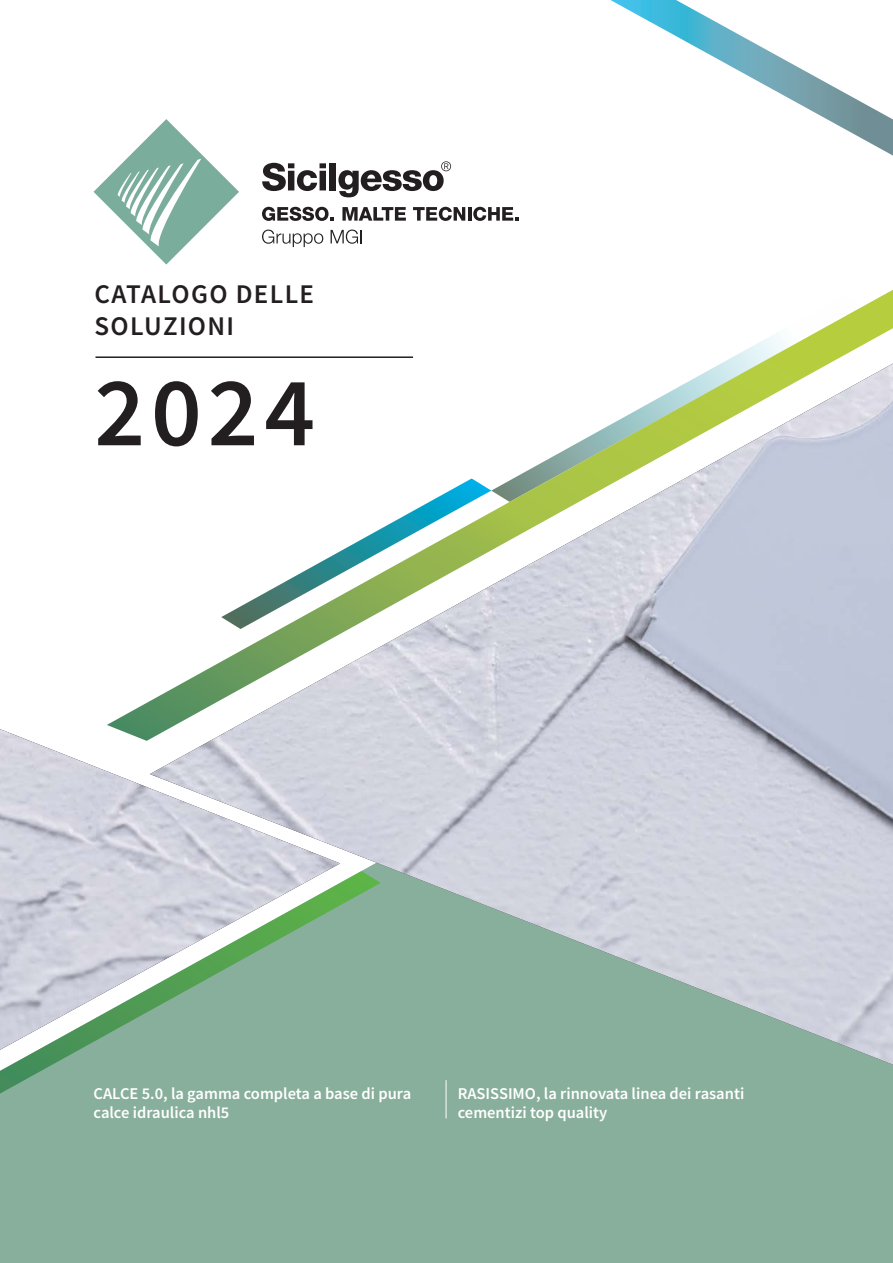
<style>
.page{position:relative;width:893px;height:1263px;background:#fff}
.page>*{position:absolute;margin:0;border:0;box-sizing:border-box;transform-origin:0 0}
.Title_Brochure{font:600 98.85px "Source Sans Pro";color:#231f20}
.t1{font:600 27px/32.4px "Source Sans Pro";letter-spacing:.05em;color:#231f20}
.t2{font:600 16.5px/19.8px "Source Sans Pro";color:#fff}
</style>
<div class="page">
<div style="left:0;top:1064px;width:893px;height:199px;background:#88af9b"></div>
<svg style="left:0;top:1064px;width:381px;height:29px;background:#83ac97"></svg>
<svg style="left:722px;top:306px;width:142px;height:57px"></svg>
<img style="left:0;top:363px;width:893px;height:701px">
<hr style="left:95px;top:356px;width:318px;height:2px;background:#231f20">
<hr style="left:445px;top:1080px;width:2px;height:38px;background:#fff">
<svg style="left:262px;top:163px;width:64px;height:28px"></svg>
<div style="left:330px;top:163px;width:6px;height:27px;background:#231f20"></div>
<svg style="left:262px;top:207px;width:72px;height:14px"></svg>
<svg style="left:342px;top:207px;width:64px;height:14px"></svg>
<svg style="left:413px;top:207px;width:52px;height:14px"></svg>
<hr style="left:468px;top:207px;width:3px;height:14px;background:#231f20">
<svg style="left:473px;top:207px;width:46px;height:14px"></svg>
<svg style="left:262px;top:230px;width:61px;height:17px"></svg>
<svg style="left:331px;top:230px;width:31px;height:14px"></svg>
<svg style="left:94px;top:119px;width:145px;height:146px"></svg>
<svg style="left:338px;top:161px;width:113px;height:36px"></svg>
<svg style="left:610px;top:0;width:283px;height:156px"></svg>
<p class="t1" style="left:94px;top:277px;width:221px">CATALOGO DELLE<br>SOLUZIONI</p>
<p class="Title_Brochure" style="left:94px;top:347px;width:222px">2024</p>
<p class="t2" style="left:94px;top:1083px;width:319px">CALCE 5.0, la gamma completa a base di pura calce idraulica nhl5</p>
<p class="t2" style="left:458px;top:1083px;width:288px">RASISSIMO, la rinnovata linea dei rasanti cementizi top quality</p>
</div>
